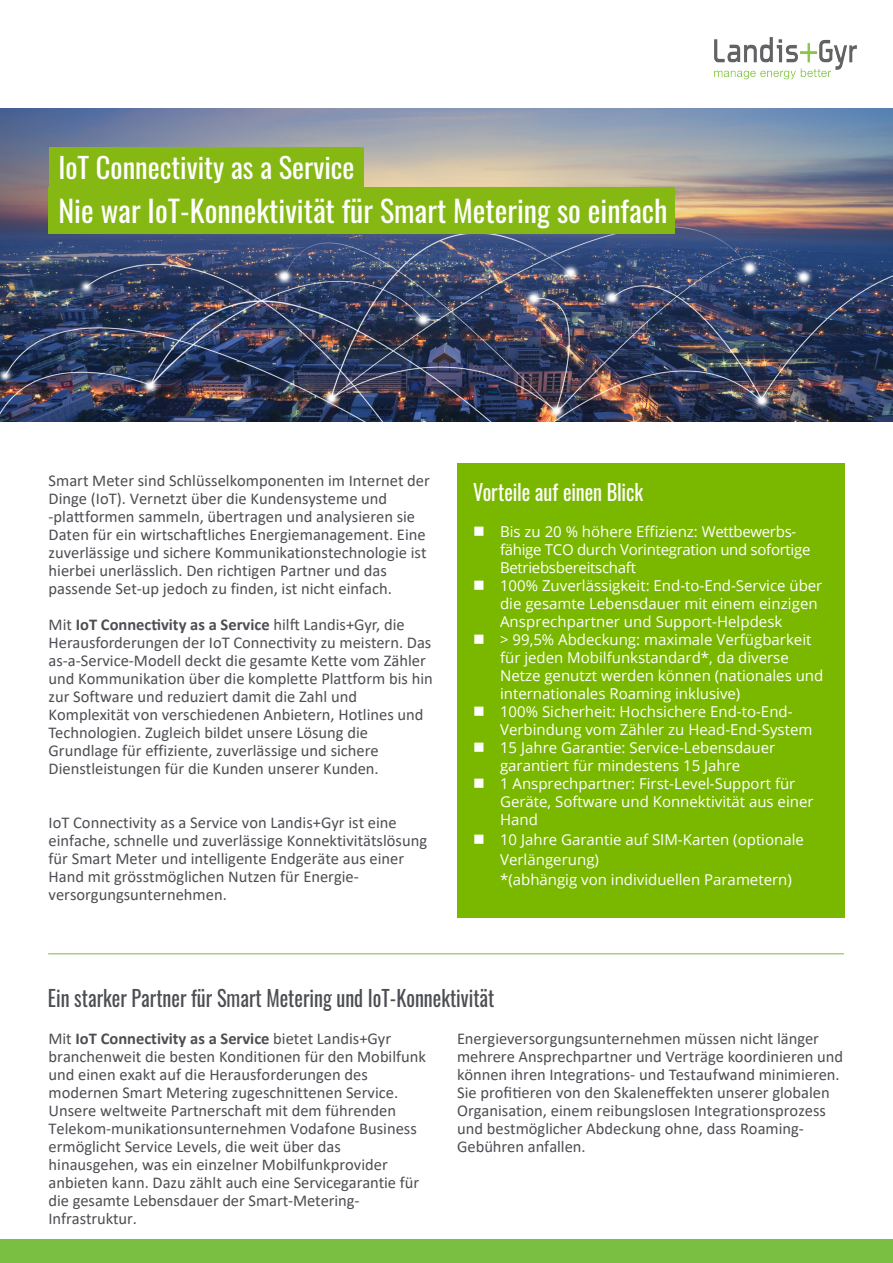
<style>
.page{position:relative;width:893px;height:1263px;background:#fff}
.page>*{position:absolute;margin:0;border:0;box-sizing:border-box;transform-origin:0 0}
.Lead{font:30px "Oswald";color:#fff}
.Lead-2{font:28.5px "Oswald";color:#fff}
.Zwischentitel{font:22.35px "Oswald";color:#4d4e53;scale:.91 1}
.Zwischentitel-2{font:22.35px "Oswald";letter-spacing:-.005em;color:#fff;scale:.91 1}
.Lead-3{font:16.5px/18px "Calibri";color:#4d4e53}
.Text{font:16.5px/18px "Calibri";color:#4d4e53}
.Zwischentitel-3{font:15px/18px "Open Sans";color:#fff}
.s1{font-weight:700}
</style>
<div class="page">
<div style="left:457px;top:463px;width:387px;height:455px;background:#7ab800"></div>
<img style="left:0;top:108px;width:893px;height:314px">
<div style="left:49px;top:147px;width:315px;height:43px;background:#86b814"></div>
<div style="left:49px;top:187px;width:626px;height:47px;background:#86b814"></div>
<img style="left:714px;top:37px;width:143px;height:43px">
<hr style="left:48px;top:953px;width:796px;height:1px;background:#78ba42">
<div style="left:0;top:1239px;width:893px;height:24px;background:#7abf41"></div>
<p class="Lead-2" style="left:58px;top:142px;width:298px">IoT Connectivity as a Service</p>
<p class="Lead" style="left:58px;top:184px;width:611px">Nie war IoT-Konnektivität für Smart Metering so einfach</p>
<p class="Lead-3" style="left:49px;top:471px;width:383px">Smart Meter sind Schlüsselkomponenten im Internet der Dinge (IoT). Vernetzt über die Kundensysteme und -plattformen sammeln, übertragen und analysieren sie Daten für ein wirtschaftliches Energiemanagement. Eine zuverlässige und sichere Kommunikationstechnologie ist hierbei unerlässlich. Den richtigen Partner und das passende Set-up jedoch zu finden, ist nicht einfach.</p>
<p class="Lead-3" style="left:49px;top:615px;width:386px">Mit <span class="s1">IoT Connectivity as a Service</span> hilft Landis+Gyr, die Herausforderungen der IoT Connectivity zu meistern. Das as-a-Service-Modell deckt die gesamte Kette vom Zähler und Kommunikation über die komplette Plattform bis hin zur Software und reduziert damit die Zahl und Komplexität von verschiedenen Anbietern, Hotlines und Technologien. Zugleich bildet unsere Lösung die Grundlage für effiziente, zuverlässige und sichere Dienstleistungen für die Kunden unserer Kunden.</p>
<p class="Lead-3" style="left:49px;top:813px;width:380px">IoT Connectivity as a Service von Landis+Gyr ist eine einfache, schnelle und zuverlässige Konnektivitätslösung für Smart Meter und intelligente Endgeräte aus einer Hand mit grösstmöglichen Nutzen für Energie&shy;versorgungsunternehmen.</p>
<p class="Zwischentitel-2" style="left:473px;top:472px;width:188px">Vorteile auf einen Blick</p>
<p class="Zwischentitel-3" style="left:500px;top:522px;width:325px">Bis zu 20 % höhere Effizienz: Wettbewerbs&shy;fähige TCO durch Vorintegration und sofortige Betriebsbereitschaft<br>100% Zuverlässigkeit: End-to-End-Service über die gesamte Lebensdauer mit einem einzigen Ansprechpartner und Support-Helpdesk<br>&gt; 99,5% Abdeckung: maximale Verfügbarkeit für jeden Mobilfunkstandard*, da diverse Netze genutzt werden können (nationales und internationales Roaming inklusive)<br>100% Sicherheit: Hochsichere End-to-End-Verbindung vom Zähler zu Head-End-System 15 Jahre Garantie: Service-Lebensdauer garantiert für mindestens 15 Jahre<br>1 Ansprechpartner: First-Level-Support für Geräte, Software und Konnektivität aus einer Hand</p>
<p class="Zwischentitel-3" style="left:500px;top:829px;width:305px;line-height:19.8px">10 Jahre Garantie auf SIM-Karten (optionale<br>Verlängerung)<br>*(abhängig von individuellen Parametern)</p>
<p class="Zwischentitel" style="left:48px;top:978px;width:492px">Ein starker Partner für Smart Metering und IoT-Konnektivität</p>
<p class="Text" style="left:49px;top:1029px;width:379px">Mit <span class="s1">IoT Connectivity as a Service</span> bietet Landis+Gyr branchenweit die besten Konditionen für den Mobilfunk und einen exakt auf die Herausforderungen des modernen Smart Metering zugeschnittenen Service.<br>Unsere weltweite Partnerschaft mit dem führenden Telekom-munikationsunternehmen Vodafone Business ermöglicht Service Levels, die weit über das hinausgehen, was ein einzelner Mobilfunkprovider anbieten kann. Dazu zählt auch eine Servicegarantie für die gesamte Lebensdauer der Smart-Metering-Infrastruktur.</p>
<p class="Text" style="left:457px;top:1029px;width:388px">Energieversorgungsunternehmen müssen nicht länger mehrere Ansprechpartner und Verträge koordinieren und können ihren Integrations- und Testaufwand minimieren.<br>Sie profitieren von den Skaleneffekten unserer globalen Organisation, einem reibungslosen Integrationsprozess und bestmöglicher Abdeckung ohne, dass Roaming-Gebühren anfallen.</p>
</div>
